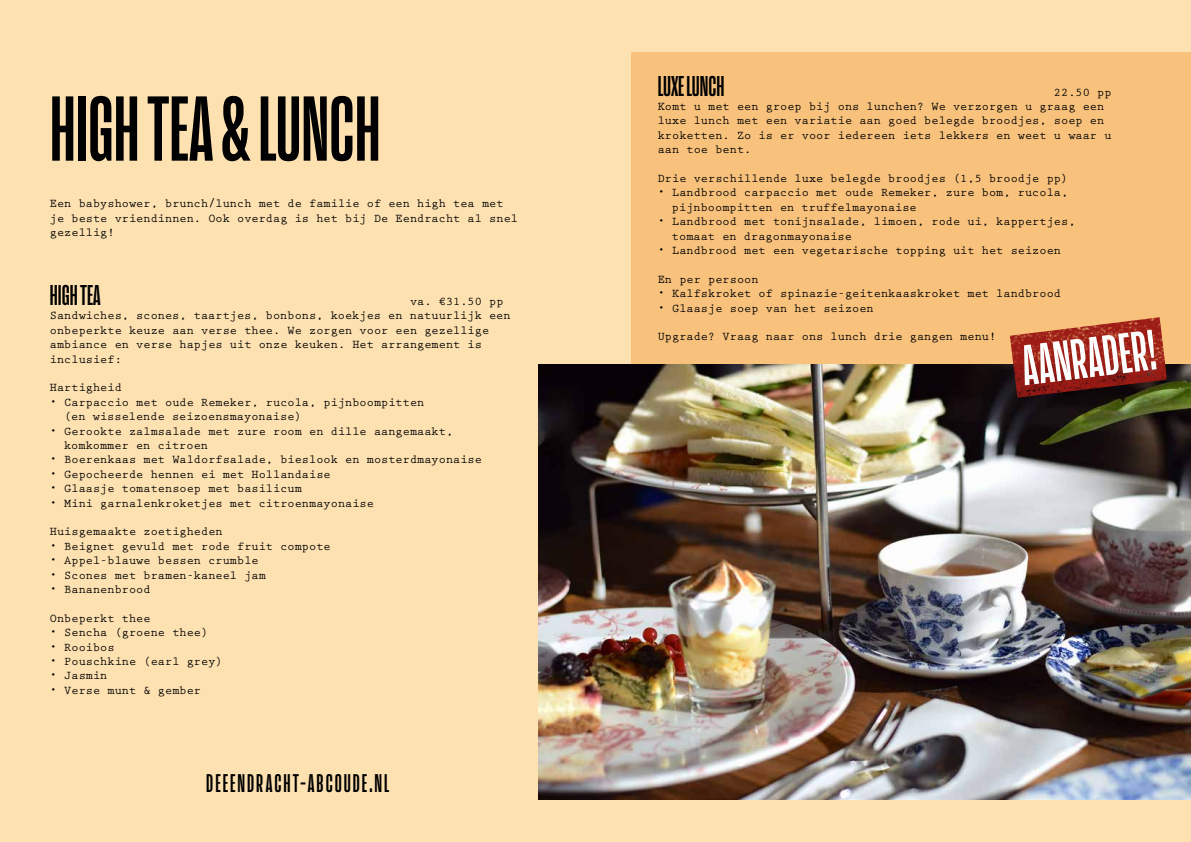
<style>
.page{position:relative;width:1191px;height:842px;background:#fee1b1}
.page>*{position:absolute;margin:0;border:0;box-sizing:border-box;transform-origin:0 0}
.t1{font:90px "Action Cond Medium Grade 2";color:#000}
.t2{font:55.7px "Action Cond Medium Grade 2";color:#fff}
.t3{font:28px "Action Cond Medium Grade 2";color:#000}
.t4{font:25px "Action Cond Medium Grade 2";letter-spacing:.075em;color:#000}
.t5{font:700 12px/14.4px "Prestige Elite Std";color:#000}
</style>
<div class="page">
<div style="left:631px;top:52px;width:560px;height:483px;background:#f8c27d"></div>
<img style="left:539px;top:365px;width:652px;height:434px">
<img style="left:1009px;top:317px;width:158px;height:81px">
<h1 class="t1" style="left:50px;top:82px;width:332px">HIGH TEA &amp; LUNCH</h1>
<p class="t5" style="left:50px;top:197px;width:470px">Een babyshower, brunch/lunch met de familie of een high tea met je beste vriendinnen. Ook overdag is het bij De Eendracht al snel gezellig!</p>
<h3 class="t3" style="left:50px;top:280px;width:52px">HIGH TEA</h3>
<p class="t5" style="left:50px;top:294px;width:462px;text-indent:360px">va. €31.50 pp Sandwiches, scones, taartjes, bonbons, koekjes en natuurlijk een onbeperkte keuze aan verse thee. We zorgen voor een gezellige ambiance en verse hapjes uit onze keuken. Het arrangement is inclusief:</p>
<p class="t5" style="left:50px;top:381px;width:73px">Hartigheid</p>
<p class="t5" style="left:64px;top:395px;width:362px;text-indent:-14px">• Carpaccio met oude Remeker, rucola, pijnboompitten (en wisselende seizoensmayonaise)</p>
<p class="t5" style="left:64px;top:424px;width:391px;text-indent:-14px">• Gerookte zalmsalade met zure room en dille aangemaakt, komkommer en citroen</p>
<p class="t5" style="left:50px;top:453px;width:434px">• Boerenkaas met Waldorfsalade, bieslook en mosterdmayonaise</p>
<p class="t5" style="left:50px;top:467px;width:282px">• Gepocheerde hennen ei met Hollandaise</p>
<p class="t5" style="left:50px;top:482px;width:254px">• Glaasje tomatensoep met basilicum</p>
<p class="t5" style="left:50px;top:496px;width:326px">• Mini garnalenkroketjes met citroenmayonaise</p>
<p class="t5" style="left:50px;top:525px;width:174px">Huisgemaakte zoetigheden</p>
<p class="t5" style="left:50px;top:539px;width:282px">• Beignet gevuld met rode fruit compote</p>
<p class="t5" style="left:50px;top:554px;width:210px">• Appel-blauwe bessen crumble</p>
<p class="t5" style="left:50px;top:568px;width:218px">• Scones met bramen-kaneel jam</p>
<p class="t5" style="left:50px;top:582px;width:102px">• Bananenbrood</p>
<p class="t5" style="left:50px;top:611px;width:102px">Onbeperkt thee</p>
<p class="t5" style="left:50px;top:626px;width:160px">• Sencha (groene thee)</p>
<p class="t5" style="left:50px;top:640px;width:66px">• Rooibos</p>
<p class="t5" style="left:50px;top:654px;width:174px">• Pouschkine (earl grey)</p>
<p class="t5" style="left:50px;top:669px;width:59px">• Jasmin</p>
<p class="t5" style="left:50px;top:683px;width:153px">• Verse munt &amp; gember</p>
<h3 class="t4" style="left:206px;top:770px;width:184px">DEEENDRACHT-ABCOUDE.NL</h3>
<h3 class="t3" style="left:658px;top:71px;width:68px">LUXE LUNCH</h3>
<p class="t5" style="left:658px;top:85px;width:455px;text-indent:396px">22.50 pp Komt u met een groep bij ons lunchen? We verzorgen u graag een luxe lunch met een variatie aan goed belegde broodjes, soep en kroketten. Zo is er voor iedereen iets lekkers en weet u waar u aan toe bent.</p>
<p class="t5" style="left:658px;top:171px;width:412px">Drie verschillende luxe belegde broodjes (1,5 broodje pp)</p>
<p class="t5" style="left:672px;top:186px;width:398px;text-indent:-14px">• Landbrood carpaccio met oude Remeker, zure bom, rucola, pijnboompitten en truffelmayonaise</p>
<p class="t5" style="left:672px;top:215px;width:405px;text-indent:-14px">• Landbrood met tonijnsalade, limoen, rode ui, kappertjes, tomaat en dragonmayonaise</p>
<p class="t5" style="left:658px;top:243px;width:405px">• Landbrood met een vegetarische topping uit het seizoen</p>
<p class="t5" style="left:658px;top:272px;width:102px">En per persoon</p>
<p class="t5" style="left:658px;top:287px;width:405px">• Kalfskroket of spinazie-geitenkaaskroket met landbrood</p>
<p class="t5" style="left:658px;top:301px;width:218px">• Glaasje soep van het seizoen</p>
<p class="t5" style="left:658px;top:330px;width:340px">Upgrade? Vraag naar ons lunch drie gangen menu!</p>
<h2 class="t2" style="left:1018px;top:337px;width:136px;rotate:-7deg">AANRADER!</h2>
</div>
